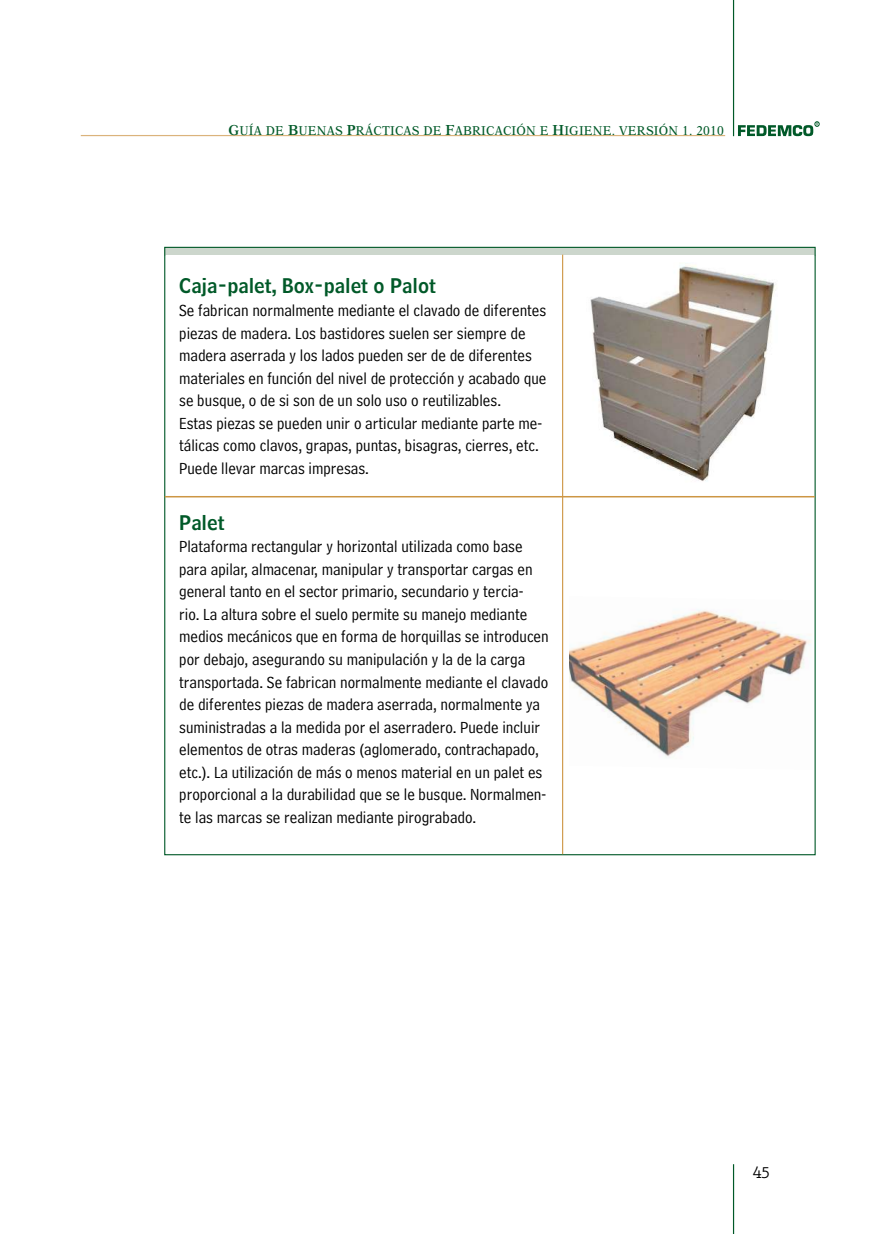
<style>
.page{position:relative;width:893px;height:1234px;background:#fff}
.page>*{position:absolute;margin:0;border:0;box-sizing:border-box;transform-origin:0 0}
.t1{font:19.95px "Bell Centennial Name And Number";color:#005928}
.t2{font:700 18px "Prestige Elite";color:#000}
.t3{font:16.95px/22.5px "Bell Centennial Address";color:#000}
.t4{font:12.9px "New Aster";letter-spacing:.02em;color:#005928;scale:.94 1}
.s1{font-weight:600;font-size:14.55px}
</style>
<div class="page">
<svg style="left:738px;top:121px;width:81px;height:15px"></svg>
<hr style="left:733px;top:0;width:1px;height:136px;background:#005928">
<hr style="left:733px;top:1163px;width:1px;height:70px;background:#005928">
<hr style="left:81px;top:135px;width:644px;height:1px;background:#dbb37c">
<div style="left:165px;top:247px;width:650px;height:8px;background:#ccd6cc"></div>
<div style="left:164px;top:247px;width:652px;height:9px;border:1px solid #005928"></div>
<hr style="left:562px;top:254px;width:1px;height:600px;background:#cd9644">
<hr style="left:165px;top:496px;width:650px;height:1px;background:#cd9644">
<img style="left:590px;top:265px;width:186px;height:216px">
<img style="left:570px;top:609px;width:241px;height:148px">
<p class="t4" style="left:229px;top:125px;width:529px"><span class="s1">G</span>UÍA DE <span class="s1">B</span>UENAS <span class="s1">P</span>RÁCTICAS DE <span class="s1">F</span>ABRICACIÓN E <span class="s1">H</span>IGIENE. VERSIÓN 1. 2010</p>
<p class="t1" style="left:179px;top:278px;width:258px">Caja-palet, Box-palet o Palot</p>
<p class="t3" style="left:179px;top:300px;width:369px">Se fabrican normalmente mediante el clavado de diferentes piezas de madera. Los bastidores suelen ser siempre de madera aserrada y los lados pueden ser de de diferentes materiales en función del nivel de protección y acabado que se busque, o de si son de un solo uso o reutilizables.<br>Estas piezas se pueden unir o articular mediante parte me&shy;tálicas como clavos, grapas, puntas, bisagras, cierres, etc.<br>Puede llevar marcas impresas.</p>
<p class="t1" style="left:179px;top:514px;width:47px">Palet</p>
<p class="t3" style="left:179px;top:536px;width:371px">Plataforma rectangular y horizontal utilizada como base para apilar, almacenar, manipular y transportar cargas en general tanto en el sector primario, secundario y tercia-<br>rio. La altura sobre el suelo permite su manejo mediante medios mecánicos que en forma de horquillas se introducen por debajo, asegurando su manipulación y la de la carga transportada. Se fabrican normalmente mediante el clavado de diferentes piezas de madera aserrada, normalmente ya suministradas a la medida por el aserradero. Puede incluir elementos de otras maderas (aglomerado, contrachapado, etc.). La utilización de más o menos material en un palet es proporcional a la durabilidad que se le busque. Normalmen&shy;te las marcas se realizan mediante pirograbado.</p>
<p class="t2" style="left:752px;top:1166px;width:21px">45</p>
</div>
